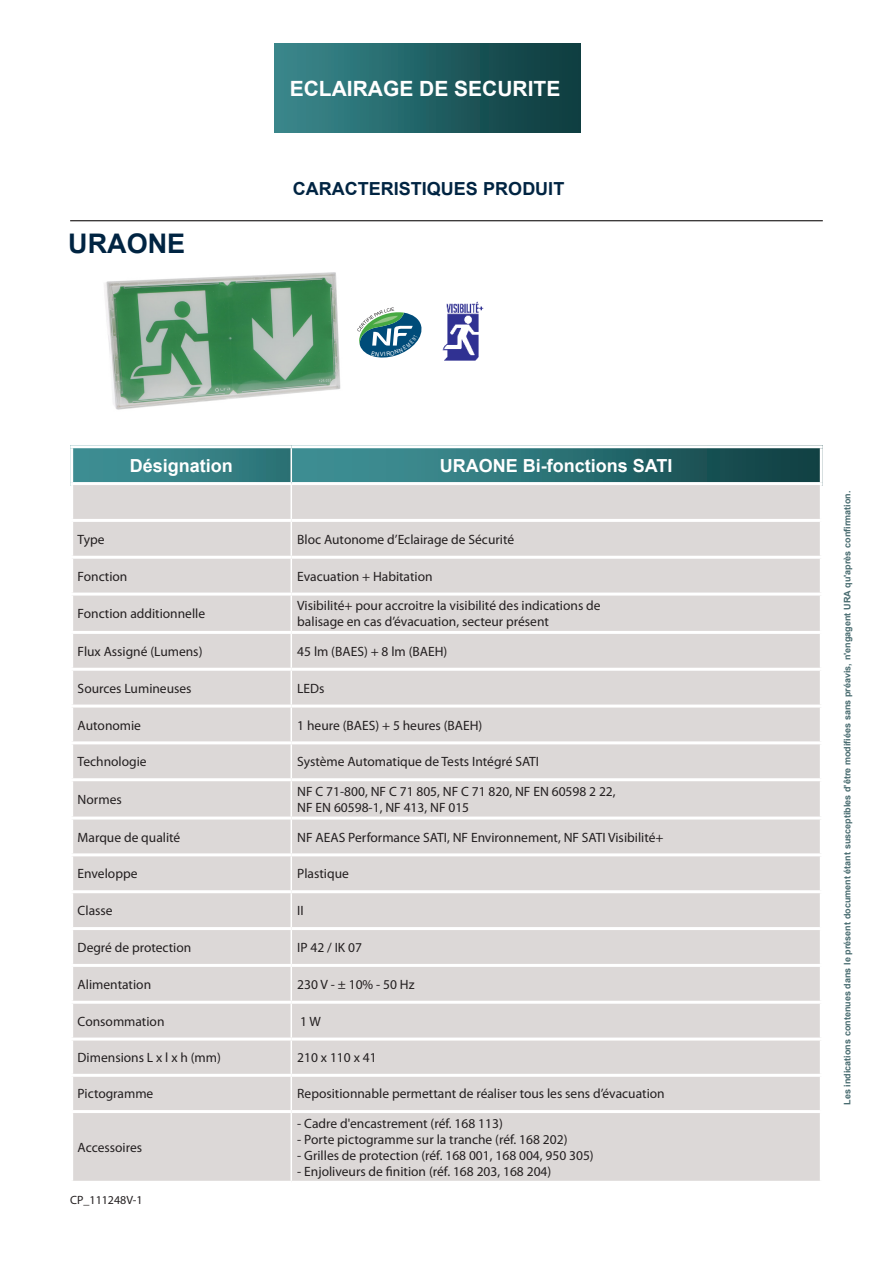
<style>
.page{position:relative;width:893px;height:1263px;background:#fff}
.page>*{position:absolute;margin:0;border:0;box-sizing:border-box;transform-origin:0 0}
.titre-produit{font:700 27px "Arial";color:#002442}
.Coordonnées{font:700 21px "Arial";color:#fff}
.t1{font:700 18px "Arial";color:#fff}
.t2{font:700 18px "Arial";color:#002442}
.t3{font:13.5px "Myriad Pro";color:#231f20}
.pied-de-page-suite{font:12px "Myriad Pro";color:#231f20}
.t4{font:700 9px "Arial";color:#486b6f}
</style>
<div class="page">
<hr style="left:70px;top:220px;width:753px;height:1px;background:#231f20">
<div style="left:274px;top:43px;width:307px;height:89px;background:linear-gradient(to right,#3a8a8e,#0b393b)"></div>
<img style="left:104px;top:272px;width:237px;height:181px">
<div style="left:293px;top:445px;width:530px;height:40px;background:linear-gradient(to right,#44999e,#104144)"></div>
<div style="left:70px;top:445px;width:221px;height:40px;background:linear-gradient(to right,#419297,#2d7477)"></div>
<div style="left:73px;top:485px;width:747px;height:696px;background:#dcd8d7"></div>
<hr style="left:291px;top:485px;width:1px;height:34px;background:#fff">
<hr style="left:291px;top:522px;width:1px;height:34px;background:#fff">
<hr style="left:291px;top:559px;width:1px;height:33px;background:#fff">
<hr style="left:291px;top:595px;width:1px;height:36px;background:#fff">
<hr style="left:291px;top:634px;width:1px;height:34px;background:#fff">
<hr style="left:291px;top:671px;width:1px;height:33px;background:#fff">
<hr style="left:291px;top:707px;width:1px;height:34px;background:#fff">
<hr style="left:291px;top:744px;width:1px;height:34px;background:#fff">
<hr style="left:291px;top:781px;width:1px;height:35px;background:#fff">
<hr style="left:291px;top:819px;width:1px;height:34px;background:#fff">
<hr style="left:291px;top:856px;width:1px;height:34px;background:#fff">
<hr style="left:291px;top:893px;width:1px;height:34px;background:#fff">
<hr style="left:291px;top:930px;width:1px;height:34px;background:#fff">
<hr style="left:291px;top:967px;width:1px;height:34px;background:#fff">
<hr style="left:291px;top:1004px;width:1px;height:33px;background:#fff">
<hr style="left:291px;top:1040px;width:1px;height:34px;background:#fff">
<hr style="left:291px;top:1077px;width:1px;height:33px;background:#fff">
<hr style="left:291px;top:1113px;width:1px;height:68px;background:#fff">
<hr style="left:291px;top:448px;width:1px;height:34px;background:#fff">
<hr style="left:70px;top:445px;width:221px;height:3px;background:#fff">
<hr style="left:70px;top:448px;width:3px;height:34px;background:#fff">
<hr style="left:291px;top:445px;width:532px;height:3px;background:#fff">
<hr style="left:820px;top:448px;width:3px;height:34px;background:#fff">
<hr style="left:70px;top:482px;width:221px;height:3px;background:#fff">
<hr style="left:291px;top:482px;width:532px;height:3px;background:#fff">
<hr style="left:70px;top:519px;width:221px;height:3px;background:#fff">
<hr style="left:291px;top:519px;width:532px;height:3px;background:#fff">
<hr style="left:70px;top:556px;width:221px;height:3px;background:#fff">
<hr style="left:291px;top:556px;width:532px;height:3px;background:#fff">
<hr style="left:70px;top:592px;width:221px;height:3px;background:#fff">
<hr style="left:291px;top:592px;width:532px;height:3px;background:#fff">
<hr style="left:70px;top:631px;width:221px;height:3px;background:#fff">
<hr style="left:291px;top:631px;width:532px;height:3px;background:#fff">
<hr style="left:70px;top:668px;width:221px;height:3px;background:#fff">
<hr style="left:291px;top:668px;width:532px;height:3px;background:#fff">
<hr style="left:70px;top:704px;width:221px;height:3px;background:#fff">
<hr style="left:291px;top:704px;width:532px;height:3px;background:#fff">
<hr style="left:70px;top:741px;width:221px;height:3px;background:#fff">
<hr style="left:291px;top:741px;width:532px;height:3px;background:#fff">
<hr style="left:70px;top:778px;width:221px;height:3px;background:#fff">
<hr style="left:291px;top:778px;width:532px;height:3px;background:#fff">
<hr style="left:70px;top:816px;width:221px;height:3px;background:#fff">
<hr style="left:291px;top:816px;width:532px;height:3px;background:#fff">
<hr style="left:70px;top:853px;width:221px;height:3px;background:#fff">
<hr style="left:291px;top:853px;width:532px;height:3px;background:#fff">
<hr style="left:70px;top:890px;width:221px;height:3px;background:#fff">
<hr style="left:291px;top:890px;width:532px;height:3px;background:#fff">
<hr style="left:70px;top:927px;width:221px;height:3px;background:#fff">
<hr style="left:291px;top:927px;width:532px;height:3px;background:#fff">
<hr style="left:70px;top:964px;width:221px;height:3px;background:#fff">
<hr style="left:291px;top:964px;width:532px;height:3px;background:#fff">
<hr style="left:70px;top:1001px;width:221px;height:3px;background:#fff">
<hr style="left:291px;top:1001px;width:532px;height:3px;background:#fff">
<hr style="left:70px;top:1037px;width:221px;height:3px;background:#fff">
<hr style="left:291px;top:1037px;width:532px;height:3px;background:#fff">
<hr style="left:70px;top:1074px;width:221px;height:3px;background:#fff">
<hr style="left:291px;top:1074px;width:532px;height:3px;background:#fff">
<hr style="left:70px;top:1110px;width:221px;height:3px;background:#fff">
<hr style="left:291px;top:1110px;width:532px;height:3px;background:#fff">
<img style="left:442px;top:301px;width:42px;height:60px">
<svg style="left:358px;top:307px;width:63px;height:51px"></svg>
<p class="Coordonnées" style="left:290px;top:75px;width:272px">ECLAIRAGE DE SECURITE</p>
<p class="titre-produit" style="left:68px;top:226px;width:118px">URAONE</p>
<h3 class="t2" style="left:293px;top:177px;width:273px">CARACTERISTIQUES PRODUIT</h3>
<p class="t1" style="left:130px;top:453px;width:105px">Désignation</p>
<p class="t1" style="left:440px;top:453px;width:234px">URAONE Bi-fonctions SATI</p>
<p class="t3" style="left:78px;top:532px;width:28px">Type</p>
<p class="t3" style="left:297px;top:532px;width:218px">Bloc Autonome d’Eclairage de Sécurité</p>
<p class="t3" style="left:78px;top:569px;width:51px">Fonction</p>
<p class="t3" style="left:297px;top:569px;width:137px">Evacuation + Habitation</p>
<p class="t3" style="left:78px;top:606px;width:129px">Fonction additionnelle</p>
<p class="t3" style="left:297px;top:598px;width:305px">Visibilité+ pour accroitre la visibilité des indications de</p>
<p class="t3" style="left:297px;top:614px;width:253px">balisage en cas d’évacuation, secteur présent</p>
<p class="t3" style="left:78px;top:644px;width:126px">Flux Assigné (Lumens)</p>
<p class="t3" style="left:297px;top:644px;width:152px">45 lm (BAES) + 8 lm (BAEH)</p>
<p class="t3" style="left:78px;top:681px;width:115px">Sources Lumineuses</p>
<p class="t3" style="left:297px;top:681px;width:29px">LEDs</p>
<p class="t3" style="left:78px;top:718px;width:65px">Autonomie</p>
<p class="t3" style="left:297px;top:718px;width:187px">1 heure (BAES) + 5 heures (BAEH)</p>
<p class="t3" style="left:78px;top:754px;width:70px">Technologie</p>
<p class="t3" style="left:297px;top:754px;width:243px">Système Automatique de Tests Intégré SATI</p>
<p class="t3" style="left:78px;top:792px;width:46px">Normes</p>
<p class="t3" style="left:297px;top:784px;width:320px">NF C 71-800, NF C 71 805, NF C 71 820, NF EN 60598 2 22,</p>
<p class="t3" style="left:297px;top:800px;width:173px">NF EN 60598-1, NF 413, NF 015</p>
<p class="t3" style="left:78px;top:830px;width:104px">Marque de qualité</p>
<p class="t3" style="left:297px;top:830px;width:368px">NF AEAS Performance SATI, NF Environnement, NF SATI Visibilité+</p>
<p class="t3" style="left:78px;top:866px;width:61px">Enveloppe</p>
<p class="t3" style="left:297px;top:866px;width:53px">Plastique</p>
<p class="t3" style="left:78px;top:903px;width:36px">Classe</p>
<p class="t3" style="left:297px;top:903px;width:8px">II</p>
<p class="t3" style="left:78px;top:940px;width:115px">Degré de protection</p>
<p class="t3" style="left:297px;top:940px;width:66px">IP 42 / IK 07</p>
<p class="t3" style="left:78px;top:977px;width:75px">Alimentation</p>
<p class="t3" style="left:297px;top:977px;width:119px">230 V - ± 10% - 50 Hz</p>
<p class="t3" style="left:78px;top:1014px;width:88px">Consommation</p>
<p class="t3" style="left:300px;top:1014px;width:22px">1 W</p>
<p class="t3" style="left:78px;top:1050px;width:145px">Dimensions L x l x h (mm)</p>
<p class="t3" style="left:297px;top:1050px;width:81px">210 x 110 x 41</p>
<p class="t3" style="left:78px;top:1086px;width:77px">Pictogramme</p>
<p class="t3" style="left:297px;top:1086px;width:369px">Repositionnable permettant de réaliser tous les sens d’évacuation</p>
<p class="t3" style="left:78px;top:1140px;width:66px">Accessoires</p>
<p class="pied-de-page-suite" style="left:70px;top:1193px;width:74px">CP_111248V-1</p>
<p class="t3" style="left:297px;top:1116px;width:207px">- Cadre d'encastrement (réf. 168 113)</p>
<p class="t3" style="left:297px;top:1132px;width:272px">- Porte pictogramme sur la tranche (réf. 168 202)</p>
<p class="t3" style="left:297px;top:1148px;width:298px">- Grilles de protection (réf. 168 001, 168 004, 950 305)</p>
<p class="t3" style="left:297px;top:1164px;width:256px">- Enjoliveurs de finition (réf. 168 203, 168 204)</p>
<p class="t4" style="left:841px;top:1105px;width:616px;rotate:-90deg">Les indications contenues dans le présent document étant susceptibles d'être modifiées sans préavis, n'engagent URA qu'après confirmation.</p>
</div>
